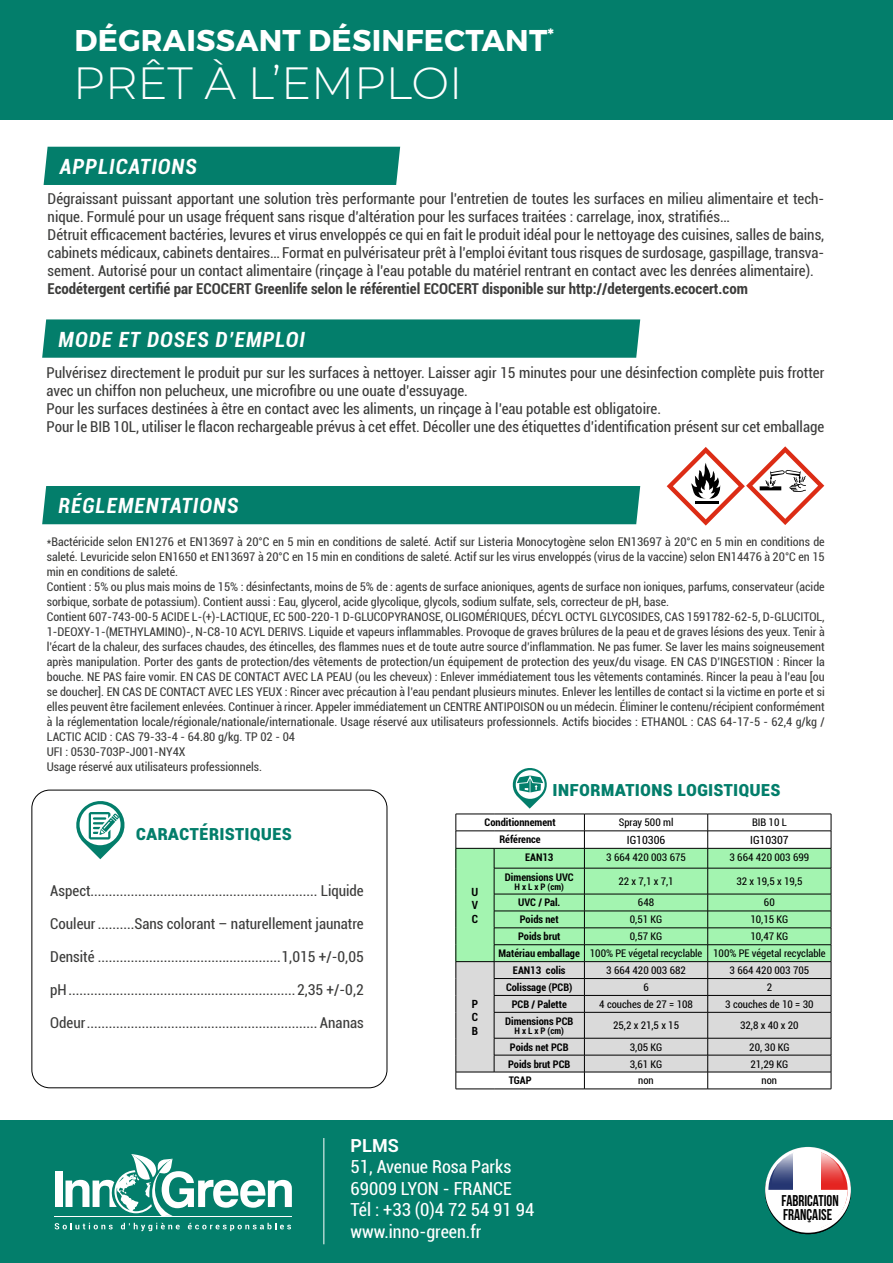
<style>
.page{position:relative;width:893px;height:1263px;background:#fff}
.page>*{position:absolute;margin:0;border:0;box-sizing:border-box;transform-origin:0 0}
.t1{font:300 45px "Montserrat";color:#fff}
.t2{font:700 30px "Montserrat";letter-spacing:.01em;color:#fff}
.t3{font:italic 700 condensed 21px "Roboto";letter-spacing:.05em;color:#fff}
.t4{font:700 condensed 21px "Roboto";color:#037e6b}
.t5{font:condensed 18px/21.6px "Roboto";color:#fff}
.t6{font:700 18px "Roboto";color:#fff}
.t7{font:15.6px/14.7px "Bebas Neue";color:#000;scale:.95 1}
.t8{font:condensed 15px/18px "Roboto";color:#3c3c3b}
.t9{font:700 condensed 15px "Roboto";color:#3c3c3b}
.t10{font:condensed 12px/15px "Roboto";color:#3c3c3b}
.t11{font:condensed 11.25px "Roboto";color:#000}
.t12{font:700 condensed 11.25px/13.5px "Roboto";color:#000;text-align:justify}
.t13{font:condensed 10.5px/17px "Roboto";color:#000}
.t14{font:700 condensed 10.5px "Roboto";color:#000}
.t15{font:700 condensed 9px "Roboto";color:#000}
.s1{font-weight:700}
</style>
<div class="page">
<svg style="left:76px;top:801px;width:49px;height:58px"></svg>
<div style="left:32px;top:790px;width:355px;height:298px;border:1px solid #000;border-radius:18px"></div>
<div style="left:44px;top:147px;width:356px;height:38px;background:#037e6b"></div>
<div style="left:42px;top:319px;width:598px;height:39px;background:#037e6b"></div>
<div style="left:42px;top:486px;width:598px;height:38px;background:#037e6b"></div>
<svg style="left:667px;top:446px;width:157px;height:80px"></svg>
<div style="left:0;top:1120px;width:893px;height:143px;background:#037e6b"></div>
<div style="left:0;top:0;width:893px;height:120px;background:#037e6b"></div>
<svg style="left:765px;top:1147px;width:86px;height:86px"></svg>
<svg style="left:768px;top:1170px;width:25px;height:20px"></svg>
<div style="left:793px;top:1150px;width:28px;height:79px;background:#fff"></div>
<svg style="left:821px;top:1166px;width:27px;height:24px"></svg>
<svg style="left:767px;top:1190px;width:82px;height:40px"></svg>
<svg style="left:770px;top:1150px;width:74px;height:34px"></svg>
<hr style="left:324px;top:1138px;width:1px;height:106px;background:#fff">
<div style="left:55px;top:1171px;width:8px;height:36px;background:#fff"></div>
<svg style="left:66px;top:1154px;width:226px;height:62px"></svg>
<hr style="left:54px;top:1216px;width:238px;height:1px;background:#fff">
<svg style="left:55px;top:1223px;width:58px;height:6px"></svg>
<svg style="left:121px;top:1223px;width:59px;height:8px"></svg>
<svg style="left:188px;top:1223px;width:103px;height:8px"></svg>
<hr style="left:456px;top:1089px;width:38px;height:1px;background:#000">
<hr style="left:494px;top:1089px;width:90px;height:1px;background:#000">
<hr style="left:584px;top:1089px;width:124px;height:1px;background:#000">
<hr style="left:708px;top:1089px;width:123px;height:1px;background:#000">
<svg style="left:456px;top:768px;width:376px;height:321px"></svg>
<h2 class="t2" style="left:75px;top:22px;width:481px">DÉGRAISSANT DÉSINFECTANT<sup>*</sup></h2>
<h1 class="t1" style="left:73px;top:53px;width:391px">PRÊT À L’EMPLOI</h1>
<h3 class="t3" style="left:60px;top:152px;width:139px">APPLICATIONS</h3>
<p class="t8" style="left:48px;top:189px;width:778px">Dégraissant puissant apportant une solution très performante pour l’entretien de toutes les surfaces en milieu alimentaire et tech&shy;nique. Formulé pour un usage fréquent sans risque d’altération pour les surfaces traitées : carrelage, inox, stratifiés…<br>Détruit efficacement bactéries, levures et virus enveloppés ce qui en fait le produit idéal pour le nettoyage des cuisines, salles de bains, cabinets médicaux, cabinets dentaires… Format en pulvérisateur prêt à l’emploi évitant tous risques de surdosage, gaspillage, transva&shy;sement. Autorisé pour un contact alimentaire (rinçage à l’eau potable du matériel rentrant en contact avec les denrées alimentaire).</p>
<p class="t9" style="left:48px;top:278px;width:702px">Ecodétergent certifié par ECOCERT Greenlife selon le référentiel ECOCERT disponible sur http://detergents.ecocert.com</p>
<h3 class="t3" style="left:59px;top:325px;width:248px">MODE ET DOSES D’EMPLOI</h3>
<p class="t8" style="left:47px;top:363px;width:779px">Pulvérisez directement le produit pur sur les surfaces à nettoyer. Laisser agir 15 minutes pour une désinfection complète puis frotter avec un chiffon non pelucheux, une microfibre ou une ouate d’essuyage.<br>Pour les surfaces destinées à être en contact avec les aliments, un rinçage à l’eau potable est obligatoire.<br>Pour le BIB 10L, utiliser le flacon rechargeable prévus à cet effet. Décoller une des étiquettes d’identification présent sur cet emballage</p>
<h3 class="t3" style="left:59px;top:491px;width:181px">RÉGLEMENTATIONS</h3>
<p class="t10" style="left:47px;top:534px;width:779px">*Bactéricide selon EN1276 et EN13697 à 20°C en 5 min en conditions de saleté. Actif sur Listeria Monocytogène selon EN13697 à 20°C en 5 min en conditions de saleté. Levuricide selon EN1650 et EN13697 à 20°C en 15 min en conditions de saleté. Actif sur les virus enveloppés (virus de la vaccine) selon EN14476 à 20°C en 15 min en conditions de saleté.<br>Contient : 5% ou plus mais moins de 15% : désinfectants, moins de 5% de : agents de surface anioniques, agents de surface non ioniques, parfums, conservateur (acide sorbique, sorbate de potassium). Contient aussi : Eau, glycerol, acide glycolique, glycols, sodium sulfate, sels, correcteur de pH, base.<br>Contient 607-743-00-5 ACIDE L-(+)-LACTIQUE, EC 500-220-1 D-GLUCOPYRANOSE, OLIGOMÉRIQUES, DÉCYL OCTYL GLYCOSIDES, CAS 1591782-62-5, D-GLUCITOL, 1-DEOXY-1-(METHYLAMINO)-, N-C8-10 ACYL DERIVS. Liquide et vapeurs inflammables. Provoque de graves brûlures de la peau et de graves lésions des yeux. Tenir à l’écart de la chaleur, des surfaces chaudes, des étincelles, des flammes nues et de toute autre source d’inflammation. Ne pas fumer. Se laver les mains soigneusement après manipulation. Porter des gants de protection/des vêtements de protection/un équipement de protection des yeux/du visage. EN CAS D’INGESTION : Rincer la bouche. NE PAS faire vomir. EN CAS DE CONTACT AVEC LA PEAU (ou les cheveux) : Enlever immédiatement tous les vêtements contaminés. Rincer la peau à l’eau [ou se doucher]. EN CAS DE CONTACT AVEC LES YEUX : Rincer avec précaution à l’eau pendant plusieurs minutes. Enlever les lentilles de contact si la victime en porte et si elles peuvent être facilement enlevées. Continuer à rincer. Appeler immédiatement un CENTRE ANTIPOISON ou un médecin. Éliminer le contenu/récipient conformément à la réglementation locale/régionale/nationale/internationale. Usage réservé aux utilisateurs professionnels. Actifs biocides : ETHANOL : CAS 64-17-5 - 62,4 g/kg / LACTIC ACID : CAS 79-33-4 - 64.80 g/kg. TP 02 - 04<br>UFI : 0530-703P-J001-NY4X<br>Usage réservé aux utilisateurs professionnels.</p>
<h3 class="t4" style="left:136px;top:818px;width:158px">Caractéristiques</h3>
<p class="t8" style="left:50px;top:881px;width:315px">Aspect.............................................................. Liquide</p>
<p class="t8" style="left:50px;top:914px;width:315px">Couleur ..........Sans colorant – naturellement jaunatre</p>
<p class="t8" style="left:50px;top:947px;width:315px">Densité ..................................................1,015 +/-0,05</p>
<p class="t8" style="left:50px;top:980px;width:315px">pH..............................................................2,35 +/-0,2</p>
<p class="t8" style="left:50px;top:1013px;width:315px">Odeur............................................................... Ananas</p>
<h3 class="t4" style="left:552px;top:774px;width:230px">Informations logistiques</h3>
<p class="t14" style="left:485px;top:815px;width:73px">Conditionnement</p>
<p class="t13" style="left:619px;top:814px;width:56px">Spray 500 ml</p>
<p class="t13" style="left:752px;top:814px;width:36px">BIB 10 L</p>
<p class="t14" style="left:499px;top:832px;width:43px">Référence</p>
<p class="t11" style="left:627px;top:832px;width:40px">IG10306</p>
<p class="t11" style="left:750px;top:832px;width:40px">IG10307</p>
<p class="t12" style="left:472px;top:884px;width:8px">U V C</p>
<p class="t12" style="left:472px;top:996px;width:8px">P C B</p>
<p class="t14" style="left:525px;top:850px;width:30px">EAN13</p>
<p class="t13" style="left:606px;top:848px;width:81px">3 664 420 003 675</p>
<p class="t13" style="left:730px;top:848px;width:81px">3 664 420 003 699</p>
<p class="t14" style="left:505px;top:869px;width:70px">Dimensions UVC</p>
<p class="t15" style="left:515px;top:880px;width:51px">H x L x P (cm)</p>
<p class="t13" style="left:618px;top:872px;width:57px">22 x 7,1 x 7,1</p>
<p class="t13" style="left:736px;top:872px;width:68px">32 x 19,5 x 19,5</p>
<p class="t14" style="left:518px;top:895px;width:44px">UVC / Pal.</p>
<p class="t13" style="left:638px;top:894px;width:18px">648</p>
<p class="t13" style="left:764px;top:894px;width:12px">60</p>
<p class="t14" style="left:520px;top:912px;width:40px">Poids net</p>
<p class="t13" style="left:630px;top:911px;width:34px">0,51 KG</p>
<p class="t13" style="left:750px;top:911px;width:39px">10,15 KG</p>
<p class="t14" style="left:518px;top:929px;width:44px">Poids brut</p>
<p class="t13" style="left:630px;top:928px;width:34px">0,57 KG</p>
<p class="t13" style="left:499px;top:928px;width:329px;text-indent:252px">10,47 KG<br><span class="s1">Matériau emballage</span> 100% PE végetal recyclable 100% PE végetal recyclable</p>
<p class="t14" style="left:513px;top:963px;width:54px">EAN13 colis</p>
<p class="t13" style="left:606px;top:961px;width:81px">3 664 420 003 682</p>
<p class="t13" style="left:730px;top:961px;width:81px">3 664 420 003 705</p>
<p class="t14" style="left:506px;top:980px;width:68px">Colissage (PCB)</p>
<p class="t13" style="left:643px;top:978px;width:7px">6</p>
<p class="t13" style="left:767px;top:978px;width:7px">2</p>
<p class="t14" style="left:512px;top:997px;width:57px">PCB / Palette</p>
<p class="t13" style="left:599px;top:995px;width:95px">4 couches de 27 = 108</p>
<p class="t13" style="left:725px;top:995px;width:90px">3 couches de 10 = 30</p>
<p class="t14" style="left:505px;top:1013px;width:70px">Dimensions PCB</p>
<p class="t15" style="left:515px;top:1024px;width:51px">H x L x P (cm)</p>
<p class="t13" style="left:613px;top:1017px;width:68px">25,2 x 21,5 x 15</p>
<p class="t13" style="left:740px;top:1017px;width:60px">32,8 x 40 x 20</p>
<p class="t14" style="left:510px;top:1039px;width:60px">Poids net PCB</p>
<p class="t13" style="left:630px;top:1038px;width:34px">3,05 KG</p>
<p class="t13" style="left:749px;top:1038px;width:42px">20, 30 KG</p>
<p class="t14" style="left:508px;top:1056px;width:64px">Poids brut PCB</p>
<p class="t13" style="left:630px;top:1055px;width:34px">3,61 KG</p>
<p class="t13" style="left:750px;top:1055px;width:39px">21,29 KG</p>
<p class="t14" style="left:509px;top:1073px;width:24px">TGAP</p>
<p class="t13" style="left:638px;top:1072px;width:17px">non</p>
<p class="t13" style="left:762px;top:1072px;width:17px">non</p>
<h3 class="t6" style="left:351px;top:1132px;width:50px">PLMS</h3>
<h3 class="t5" style="left:351px;top:1155px;width:185px">51, Avenue Rosa Parks<br>69009 LYON - FRANCE<br>Tél : +33 (0)4 72 54 91 94 www.inno-green.fr</h3>
<h3 class="t7" style="left:781px;top:1192px;width:62px">FABRICATION<br>FRANÇAISE</h3>
</div>
